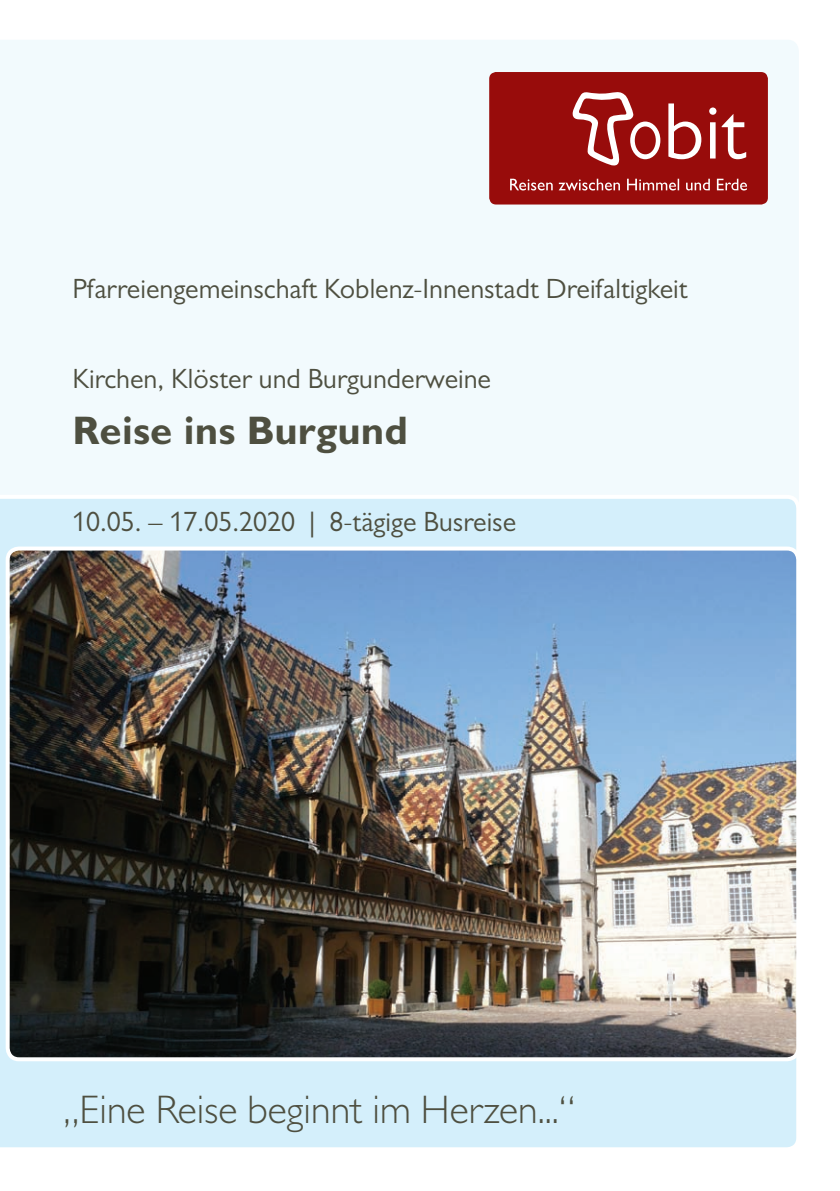
<style>
.page{position:relative;width:840px;height:1191px;background:#fff}
.page>*{position:absolute;margin:0;border:0;box-sizing:border-box;transform-origin:0 0}
.t1{font:80.8px "Gill Sans MT Pro";color:#fff;scale:.8 1}
.t2{font:300 40px "Gill Sans MT Pro";color:#4e4f40}
.t3{font:700 40px "Gill Sans MT Pro";color:#4e4f40}
.t4{font:28px "Gill Sans MT Pro";color:#4e4f40}
</style>
<div class="page">
<div style="left:0;top:40px;width:798px;height:455px;background:#f2fafd"></div>
<div style="left:489px;top:72px;width:278px;height:132px;background:#980c0b;border-radius:7px"></div>
<svg style="left:510px;top:179px;width:236px;height:11px"></svg>
<svg style="left:572px;top:92px;width:61px;height:74px"></svg>
<div style="left:0;top:495px;width:799px;height:653px;background:#d4effb"></div>
<img style="left:8px;top:548px;width:789px;height:511px">
<div style="left:6px;top:546px;width:793px;height:515px;border:4px solid #fff;border-radius:11px"></div>
<h1 class="t1" style="left:627px;top:85px;width:150px">obit</h1>
<p class="t4" style="left:72px;top:273px;width:616px">Pfarreiengemeinschaft Koblenz-Innenstadt Dreifaltigkeit</p>
<p class="t4" style="left:72px;top:362px;width:420px">Kirchen, Klöster und Burgunderweine</p>
<h2 class="t3" style="left:72px;top:406px;width:337px">Reise ins Burgund</h2>
<p class="t4" style="left:72px;top:505px;width:445px">10.05. – 17.05.2020 | 8-tägige Busreise</p>
<h2 class="t2" style="left:63px;top:1085px;width:512px">„Eine Reise beginnt im Herzen...“</h2>
</div>
